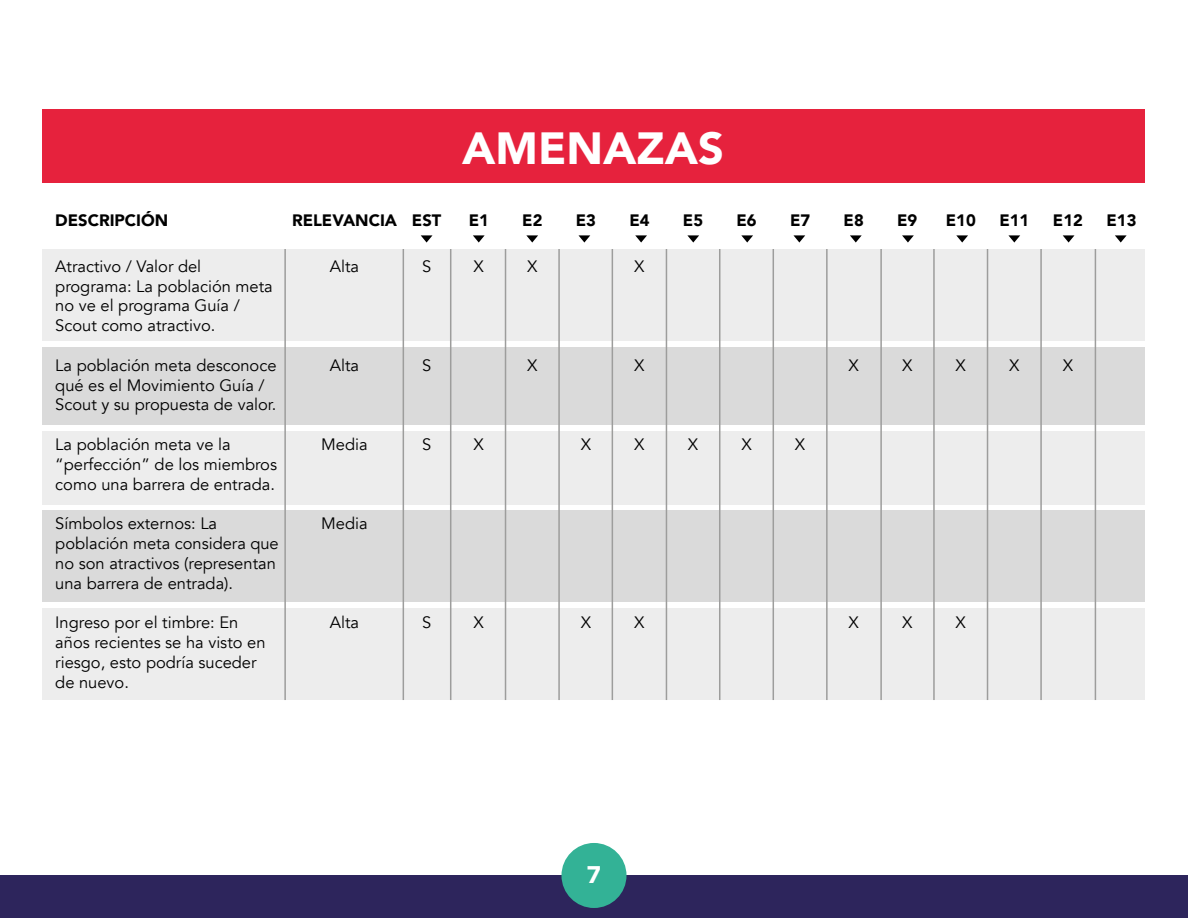
<style>
.page{position:relative;width:1188px;height:918px;background:#fff}
.page>*{position:absolute;margin:0;border:0;box-sizing:border-box;transform-origin:0 0}
.t1{font:900 45px "Avenir";color:#fff}
.t2{font:900 24px "Avenir";color:#fff}
.t3{font:16.5px/19.8px "Avenir";color:#000}
.t4{font:900 16.5px "Avenir";color:#000}
</style>
<div class="page">
<div style="left:0;top:875px;width:1188px;height:43px;background:#2d255c"></div>
<div style="left:561px;top:843px;width:66px;height:65px;background:#33b296;border-radius:50%"></div>
<div style="left:43px;top:249px;width:1102px;height:91px;background:#ededed"></div>
<div style="left:43px;top:347px;width:1102px;height:77px;background:#dadada"></div>
<div style="left:43px;top:431px;width:1102px;height:73px;background:#ededed"></div>
<div style="left:43px;top:511px;width:1102px;height:91px;background:#dadada"></div>
<div style="left:43px;top:609px;width:1102px;height:91px;background:#ededed"></div>
<div style="left:43px;top:110px;width:1102px;height:73px;background:#e6223d"></div>
<hr style="left:284px;top:249px;width:2px;height:451px;background:#9d9d9c">
<hr style="left:403px;top:249px;width:1px;height:451px;background:#9d9d9c">
<hr style="left:450px;top:249px;width:1px;height:451px;background:#9d9d9c">
<hr style="left:505px;top:249px;width:1px;height:451px;background:#9d9d9c">
<hr style="left:558px;top:249px;width:2px;height:451px;background:#9d9d9c">
<hr style="left:612px;top:249px;width:1px;height:451px;background:#9d9d9c">
<hr style="left:666px;top:249px;width:1px;height:451px;background:#9d9d9c">
<hr style="left:719px;top:249px;width:1px;height:451px;background:#9d9d9c">
<hr style="left:773px;top:249px;width:1px;height:451px;background:#9d9d9c">
<hr style="left:826px;top:249px;width:2px;height:451px;background:#9d9d9c">
<hr style="left:880px;top:249px;width:2px;height:451px;background:#9d9d9c">
<hr style="left:933px;top:249px;width:2px;height:451px;background:#9d9d9c">
<hr style="left:987px;top:249px;width:1px;height:451px;background:#9d9d9c">
<hr style="left:1040px;top:249px;width:2px;height:451px;background:#9d9d9c">
<hr style="left:1095px;top:249px;width:1px;height:451px;background:#9d9d9c">
<svg style="left:421px;top:235px;width:11px;height:8px"></svg>
<svg style="left:526px;top:235px;width:12px;height:8px"></svg>
<svg style="left:635px;top:235px;width:12px;height:8px"></svg>
<svg style="left:741px;top:235px;width:12px;height:8px"></svg>
<svg style="left:850px;top:235px;width:12px;height:8px"></svg>
<svg style="left:956px;top:235px;width:12px;height:8px"></svg>
<svg style="left:1063px;top:235px;width:11px;height:8px"></svg>
<svg style="left:473px;top:235px;width:12px;height:8px"></svg>
<svg style="left:579px;top:235px;width:11px;height:8px"></svg>
<svg style="left:687px;top:235px;width:12px;height:8px"></svg>
<svg style="left:793px;top:235px;width:12px;height:8px"></svg>
<svg style="left:902px;top:235px;width:12px;height:8px"></svg>
<svg style="left:1008px;top:235px;width:12px;height:8px"></svg>
<svg style="left:1115px;top:235px;width:12px;height:8px"></svg>
<h1 class="t1" style="left:462px;top:110px;width:263px">AMENAZAS</h1>
<p class="t4" style="left:55px;top:206px;width:115px">DESCRIPCIÓN</p>
<p class="t4" style="left:292px;top:206px;width:151px">RELEVANCIA EST</p>
<p class="t4" style="left:469px;top:206px;width:22px">E1</p>
<p class="t4" style="left:522px;top:206px;width:22px">E2</p>
<p class="t4" style="left:576px;top:206px;width:22px">E3</p>
<p class="t4" style="left:629px;top:206px;width:22px">E4</p>
<p class="t4" style="left:683px;top:206px;width:22px">E5</p>
<p class="t4" style="left:737px;top:206px;width:22px">E6</p>
<p class="t4" style="left:790px;top:206px;width:22px">E7</p>
<p class="t4" style="left:844px;top:206px;width:22px">E8</p>
<p class="t4" style="left:897px;top:206px;width:22px">E9</p>
<p class="t4" style="left:946px;top:206px;width:31px">E10</p>
<p class="t4" style="left:999px;top:206px;width:31px">E11</p>
<p class="t4" style="left:1053px;top:206px;width:31px">E12</p>
<p class="t4" style="left:1107px;top:206px;width:31px">E13</p>
<p class="t3" style="left:55px;top:257px;width:219px">Atractivo / Valor del programa: La población meta no ve el programa Guía /<br>Scout como atractivo.</p>
<p class="t3" style="left:55px;top:356px;width:223px">La población meta desconoce qué es el Movimiento Guía /<br>Scout y su propuesta de valor.</p>
<p class="t3" style="left:55px;top:435px;width:223px">La población meta ve la “perfección” de los miembros como una barrera de entrada.</p>
<p class="t3" style="left:55px;top:514px;width:225px">Símbolos externos: La población meta considera que no son atractivos (representan una barrera de entrada).</p>
<p class="t3" style="left:55px;top:613px;width:212px">Ingreso por el timbre: En años recientes se ha visto en riesgo, esto podría suceder de nuevo.</p>
<p class="t3" style="left:330px;top:257px;width:31px">Alta</p>
<p class="t3" style="left:330px;top:356px;width:31px">Alta</p>
<p class="t3" style="left:321px;top:435px;width:48px">Media</p>
<p class="t3" style="left:321px;top:514px;width:48px">Media</p>
<p class="t3" style="left:330px;top:613px;width:31px">Alta</p>
<p class="t3" style="left:422px;top:257px;width:11px">S</p>
<p class="t3" style="left:474px;top:257px;width:12px">X</p>
<p class="t3" style="left:527px;top:257px;width:12px">X</p>
<p class="t3" style="left:634px;top:257px;width:12px">X</p>
<p class="t3" style="left:422px;top:356px;width:11px">S</p>
<p class="t3" style="left:527px;top:356px;width:12px">X</p>
<p class="t3" style="left:634px;top:356px;width:12px">X</p>
<p class="t3" style="left:848px;top:356px;width:12px">X</p>
<p class="t3" style="left:902px;top:356px;width:12px">X</p>
<p class="t3" style="left:956px;top:356px;width:12px">X</p>
<p class="t3" style="left:1009px;top:356px;width:12px">X</p>
<p class="t3" style="left:1063px;top:356px;width:12px">X</p>
<p class="t3" style="left:422px;top:435px;width:11px">S</p>
<p class="t3" style="left:474px;top:435px;width:12px">X</p>
<p class="t3" style="left:581px;top:435px;width:12px">X</p>
<p class="t3" style="left:634px;top:435px;width:12px">X</p>
<p class="t3" style="left:688px;top:435px;width:12px">X</p>
<p class="t3" style="left:741px;top:435px;width:12px">X</p>
<p class="t3" style="left:795px;top:435px;width:12px">X</p>
<p class="t3" style="left:422px;top:613px;width:11px">S</p>
<p class="t3" style="left:474px;top:613px;width:12px">X</p>
<p class="t3" style="left:581px;top:613px;width:12px">X</p>
<p class="t3" style="left:634px;top:613px;width:12px">X</p>
<p class="t3" style="left:848px;top:613px;width:12px">X</p>
<p class="t3" style="left:902px;top:613px;width:12px">X</p>
<p class="t3" style="left:956px;top:613px;width:12px">X</p>
<h2 class="t2" style="left:587px;top:854px;width:16px">7</h2>
</div>
